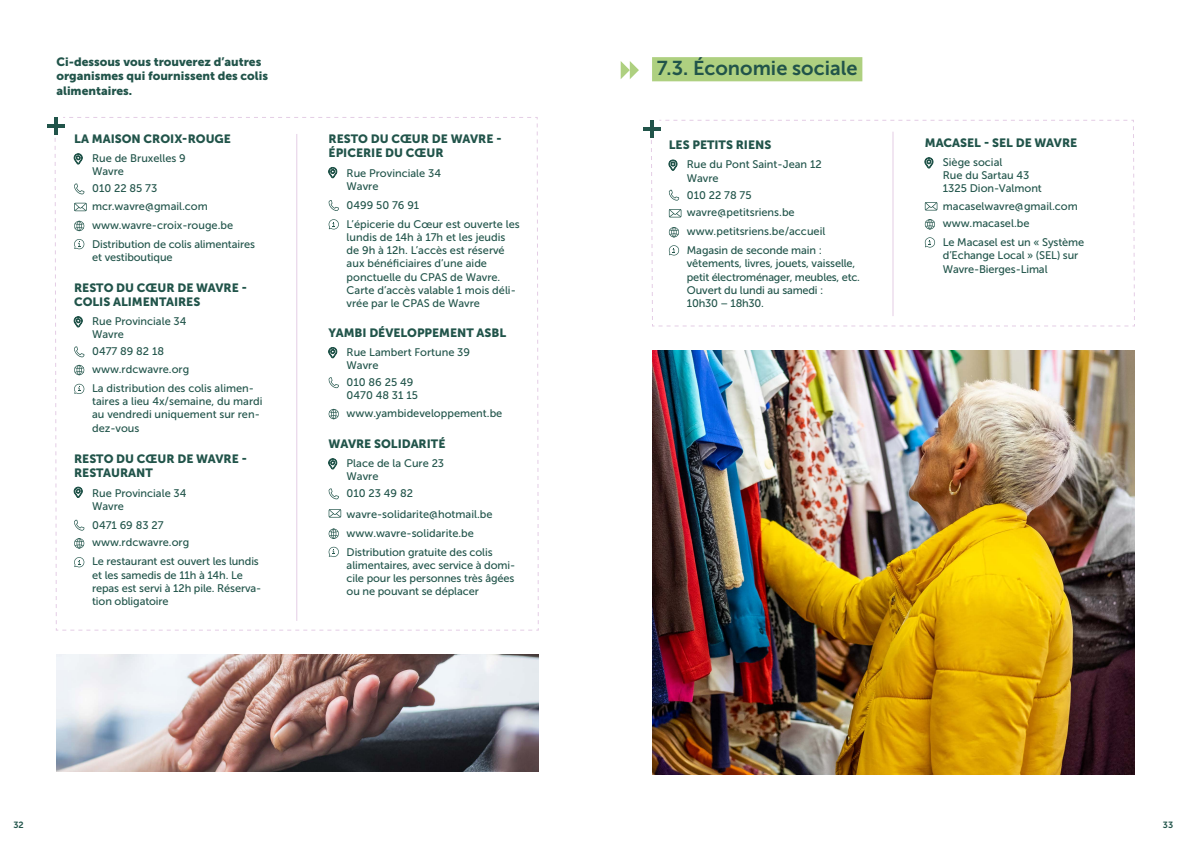
<style>
.page{position:relative;width:1191px;height:842px;background:#fff}
.page>*{position:absolute;margin:0;border:0;box-sizing:border-box;transform-origin:0 0}
.t1{font:20px "Museo Sans 700";color:#21544a}
.t2{font:12px/14px "Museo Sans 900";color:#21544a}
.t3{font:11px/13.2px "Museo Sans 500";color:#21544a}
.t4{font:11px/13.2px "Museo Sans 500";letter-spacing:-.02em;color:#21544a}
.t5{font:9px "Museo Sans 700";color:#21544a}
</style>
<div class="page">
<img style="left:57px;top:655px;width:482px;height:116px">
<hr style="left:47px;top:124px;width:18px;height:4px;background:#21544a">
<svg style="left:54px;top:117px;width:485px;height:514px"></svg>
<hr style="left:296px;top:134px;width:1px;height:487px;background:#e4cde5">
<div style="left:652px;top:57px;width:210px;height:24px;background:#aed080"></div>
<svg style="left:620px;top:61px;width:19px;height:18px"></svg>
<hr style="left:643px;top:127px;width:18px;height:4px;background:#21544a">
<svg style="left:650px;top:120px;width:485px;height:206px"></svg>
<hr style="left:892px;top:132px;width:1px;height:184px;background:#e4cde5">
<img style="left:652px;top:350px;width:482px;height:425px">
<p class="t2" style="left:56px;top:54px;width:213px;line-height:14.4px">Ci-dessous vous trouverez d’autres organismes qui fournissent des colis alimentaires.</p>
<p class="t2" style="left:74px;top:132px;width:158px">LA MAISON CROIX-ROUGE</p>
<p class="t3" style="left:92px;top:152px;width:95px">Rue de Bruxelles 9<br>Wavre</p>
<p class="t3" style="left:92px;top:180px;width:117px;line-height:17.9px">010 22 85 73 mcr.wavre@gmail.com</p>
<p class="t3" style="left:92px;top:216px;width:164px;line-height:18.9px">www.wavre-croix-rouge.be<br>Distribution de colis alimentaires</p>
<p class="t3" style="left:92px;top:251px;width:82px">et vestiboutique</p>
<p class="t2" style="left:74px;top:281px;width:175px">RESTO DU CŒUR DE WAVRE -<br>COLIS ALIMENTAIRES</p>
<p class="t3" style="left:92px;top:315px;width:96px">Rue Provinciale 34<br>Wavre</p>
<p class="t3" style="left:92px;top:343px;width:99px;line-height:17.9px">0477 89 82 18 www.rdcwavre.org</p>
<p class="t3" style="left:92px;top:382px;width:172px">La distribution des colis alimen&shy;taires a lieu 4x/semaine, du mardi au vendredi uniquement sur ren&shy;dez-vous</p>
<p class="t2" style="left:74px;top:451px;width:175px">RESTO DU CŒUR DE WAVRE -<br>RESTAURANT</p>
<p class="t3" style="left:92px;top:486px;width:96px">Rue Provinciale 34<br>Wavre</p>
<p class="t3" style="left:92px;top:516px;width:99px;line-height:17.9px">0471 69 83 27 www.rdcwavre.org</p>
<p class="t3" style="left:92px;top:555px;width:171px">Le restaurant est ouvert les lundis et les samedis de 11h à 14h. Le repas est servi à 12h pile. Réserva&shy;tion obligatoire</p>
<p class="t2" style="left:329px;top:132px;width:175px">RESTO DU CŒUR DE WAVRE -<br>ÉPICERIE DU CŒUR</p>
<p class="t3" style="left:347px;top:166px;width:96px">Rue Provinciale 34<br>Wavre</p>
<p class="t3" style="left:347px;top:196px;width:175px;line-height:18.9px">0499 50 76 91<br>L’épicerie du Cœur est ouverte les</p>
<p class="t3" style="left:347px;top:231px;width:171px">lundis de 14h à 17h et les jeudis de 9h à 12h. L’accès est réservé aux bénéficiaires d’une aide ponctuelle du CPAS de Wavre.<br>Carte d’accès valable 1 mois déli&shy;vrée par le CPAS de Wavre</p>
<p class="t2" style="left:329px;top:326px;width:179px">YAMBI DÉVELOPPEMENT ASBL</p>
<p class="t3" style="left:347px;top:345px;width:125px">Rue Lambert Fortune 39<br>Wavre</p>
<p class="t3" style="left:347px;top:376px;width:73px">010 86 25 49<br>0470 48 31 15</p>
<p class="t3" style="left:347px;top:407px;width:157px">www.yambideveloppement.be</p>
<p class="t2" style="left:329px;top:437px;width:118px">WAVRE SOLIDARITÉ</p>
<p class="t3" style="left:347px;top:457px;width:99px">Place de la Cure 23<br>Wavre</p>
<p class="t3" style="left:347px;top:483px;width:147px;line-height:20.3px">010 23 49 82 wavre-solidarite@hotmail.be</p>
<p class="t3" style="left:347px;top:524px;width:147px;line-height:18.9px">www.wavre-solidarite.be<br>Distribution gratuite des colis</p>
<p class="t3" style="left:347px;top:559px;width:170px;text-align:justify">alimentaires, avec service à domi&shy;cile pour les personnes très âgées ou ne pouvant se déplacer</p>
<h1 class="t1" style="left:657px;top:57px;width:202px">7.3. Économie sociale</h1>
<p class="t2" style="left:669px;top:138px;width:104px">LES PETITS RIENS</p>
<p class="t3" style="left:687px;top:158px;width:136px">Rue du Pont Saint-Jean 12<br>Wavre</p>
<p class="t3" style="left:687px;top:186px;width:109px;line-height:17.9px">010 22 78 75 wavre@petitsriens.be</p>
<p class="t3" style="left:687px;top:222px;width:140px;line-height:18.9px">www.petitsriens.be/accueil<br>Magasin de seconde main :</p>
<p class="t4" style="left:687px;top:257px;width:175px">vêtements, livres, jouets, vaisselle, petit électroménager, meubles, etc.<br>Ouvert du lundi au samedi :<br>10h30 – 18h30.</p>
<p class="t2" style="left:925px;top:136px;width:154px">MACASEL - SEL DE WAVRE</p>
<p class="t3" style="left:943px;top:156px;width:101px">Siège social<br>Rue du Sartau 43<br>1325 Dion-Valmont</p>
<p class="t3" style="left:942px;top:197px;width:136px;line-height:17.9px">macaselwavre@gmail.com www.macasel.be</p>
<p class="t3" style="left:943px;top:236px;width:143px">Le Macasel est un « Système d’Echange Local » (SEL) sur<br>Wavre-Bierges-Limal</p>
<p class="t5" style="left:13px;top:819px;width:12px">32</p>
<p class="t5" style="left:1163px;top:819px;width:12px">33</p>
</div>
